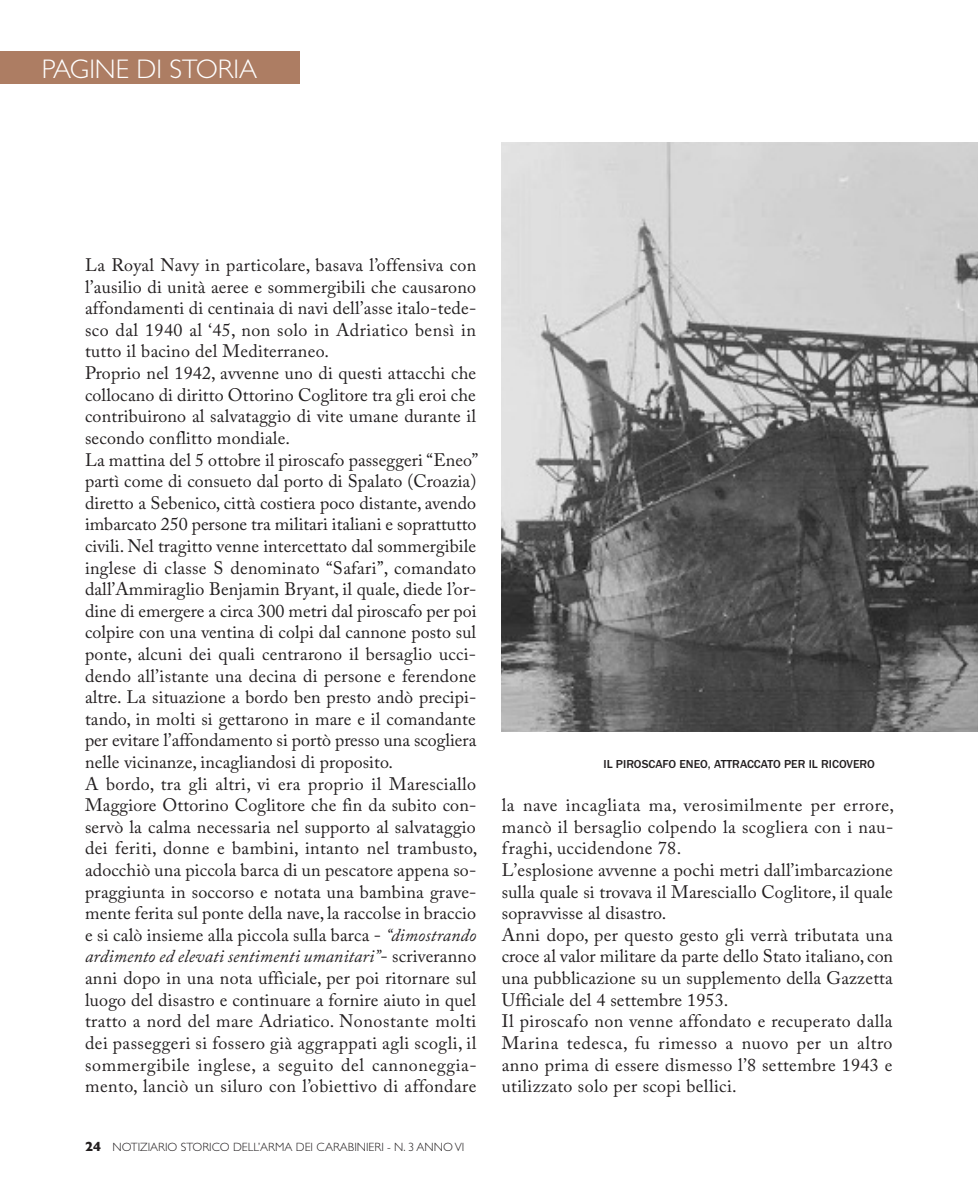
<style>
.page{position:relative;width:978px;height:1191px;background:#fff}
.page>*{position:absolute;margin:0;border:0;box-sizing:border-box;transform-origin:0 0}
.t1{font:300 27px "Gill Sans";color:#fff}
.t2{font:18px/21.6px "Adobe Caslon Pro";letter-spacing:.01em;color:#231f20}
.t3{font:300 12px "Gill Sans";color:#231f20}
.t4{font:500 12px "Franklin Gothic";color:#231f20}
.s1{font-style:italic}
.s2{font-weight:700;font-size:13.5px}
</style>
<div class="page">
<div style="left:0;top:51px;width:299px;height:33px;background:#ad7d63"></div>
<img style="left:502px;top:142px;width:476px;height:589px">
<h1 class="t1" style="left:42px;top:52px;width:217px">PAGINE DI STORIA</h1>
<p class="t2" style="left:85px;top:256px;width:395px">La Royal Navy in particolare, basava l’offensiva con l’ausilio di unità aeree e sommergibili che causarono affondamenti di centinaia di navi dell’asse italo-tede&shy;sco dal 1940 al ‘45, non solo in Adriatico bensì in tutto il bacino del Mediterraneo.<br>Proprio nel 1942, avvenne uno di questi attacchi che collocano di diritto Ottorino Coglitore tra gli eroi che contribuirono al salvataggio di vite umane durante il secondo conflitto mondiale.<br>La mattina del 5 ottobre il piroscafo passeggeri “Eneo” partì come di consueto dal porto di Spalato (Croazia) diretto a Sebenico, città costiera poco distante, avendo imbarcato 250 persone tra militari italiani e soprattutto civili. Nel tragitto venne intercettato dal sommergibile inglese di classe S denominato “Safari”, comandato dall’Ammiraglio Benjamin Bryant, il quale, diede l’or&shy;dine di emergere a circa 300 metri dal piroscafo per poi colpire con una ventina di colpi dal cannone posto sul ponte, alcuni dei quali centrarono il bersaglio ucci&shy;dendo all’istante una decina di persone e ferendone altre. La situazione a bordo ben presto andò precipi&shy;tando, in molti si gettarono in mare e il comandante per evitare l’affondamento si portò presso una scogliera nelle vicinanze, incagliandosi di proposito.<br>A bordo, tra gli altri, vi era proprio il Maresciallo Maggiore Ottorino Coglitore che fin da subito con&shy;servò la calma necessaria nel supporto al salvataggio dei feriti, donne e bambini, intanto nel trambusto, adocchiò una piccola barca di un pescatore appena so&shy;praggiunta in soccorso e notata una bambina grave&shy;mente ferita sul ponte della nave, la raccolse in braccio e si calò insieme alla piccola sulla barca - <span class="s1">“dimostrando ardimento ed elevati sentimenti umanitari”</span>- scriveranno anni dopo in una nota ufficiale, per poi ritornare sul luogo del disastro e continuare a fornire aiuto in quel tratto a nord del mare Adriatico. Nonostante molti dei passeggeri si fossero già aggrappati agli scogli, il sommergibile inglese, a seguito del cannoneggia&shy;mento, lanciò un siluro con l’obiettivo di affondare</p>
<p class="t3" style="left:85px;top:1140px;width:381px"><span class="s2">24</span> NOTIZIARIO STORICO DELL’ARMA DEI CARABINIERI - N. 3 ANNO VI</p>
<p class="t4" style="left:603px;top:757px;width:273px">IL PIROSCAFO ENEO, ATTRACCATO PER IL RICOVERO</p>
<p class="t2" style="left:502px;top:796px;width:394px">la nave incagliata ma, verosimilmente per errore, mancò il bersaglio colpendo la scogliera con i nau&shy;fraghi, uccidendone 78.<br>L’esplosione avvenne a pochi metri dall’imbarcazione sulla quale si trovava il Maresciallo Coglitore, il quale sopravvisse al disastro.<br>Anni dopo, per questo gesto gli verrà tributata una croce al valor militare da parte dello Stato italiano, con una pubblicazione su un supplemento della Gazzetta Ufficiale del 4 settembre 1953.<br>Il piroscafo non venne affondato e recuperato dalla Marina tedesca, fu rimesso a nuovo per un altro anno prima di essere dismesso l’8 settembre 1943 e utilizzato solo per scopi bellici.</p>
</div>
